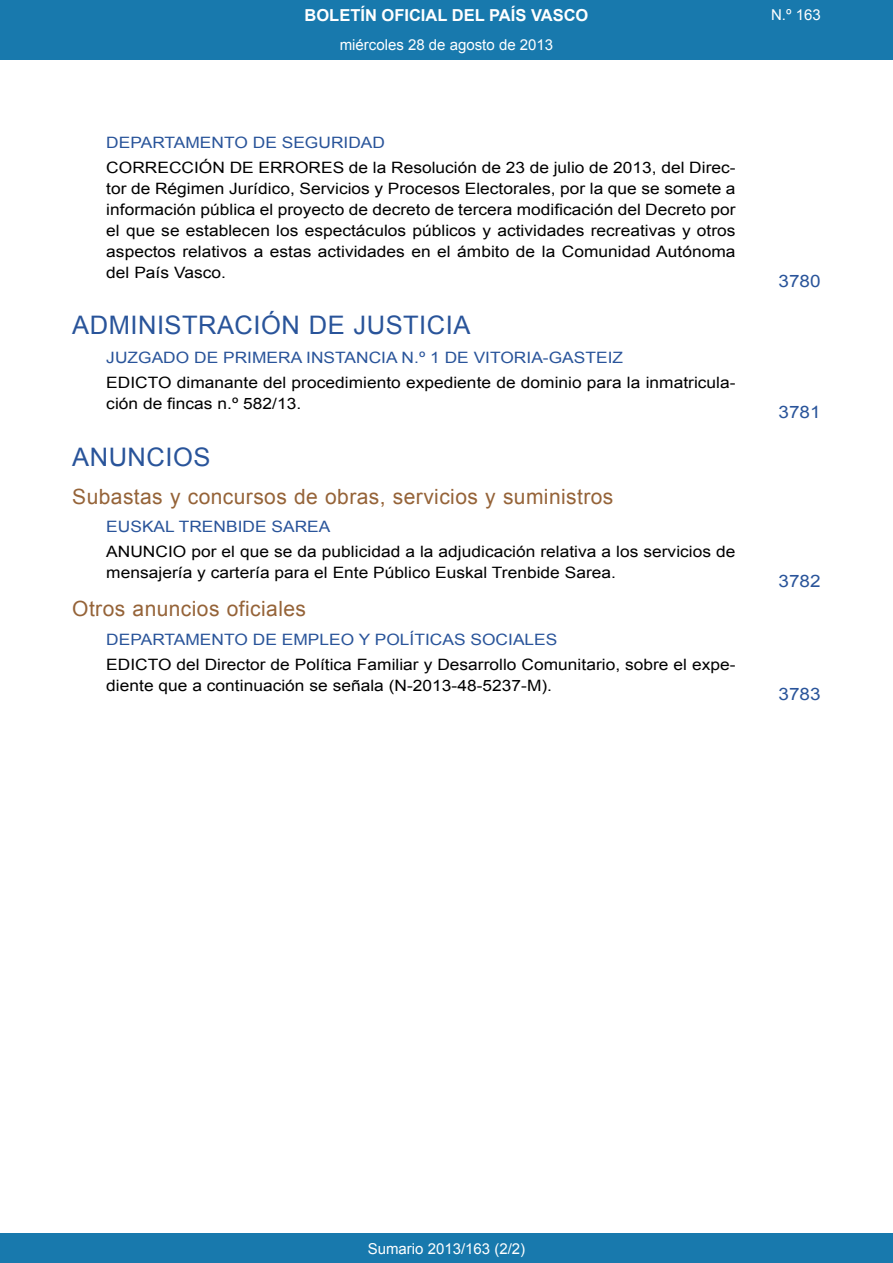
<style>
.page{position:relative;width:893px;height:1263px;background:#fff}
.page>*{position:absolute;margin:0;border:0;box-sizing:border-box;transform-origin:0 0}
.BOPVSumarioSeccion{font:25.5px "Arial";letter-spacing:.02em;color:#29549a}
.BOPVSumarioSubseccio{font:21px "Arial";letter-spacing:.02em;color:#956338}
.BOPVSumarioOrden{font:17.1px "Arial";color:#29549a;scale:1.11 1}
.t1{font:700 16.5px "Arial";color:#fff}
.BOPVSumarioTitulo{font:15.6px/21px "Arial";color:#000;scale:1.11 1}
.BOPVSumarioOrganismo{font:15.6px "Arial";color:#29549a;scale:1.11 1}
.Paginacion_Sumario_C{font:15px "Arial";color:#fff}
</style>
<div class="page">
<div style="left:0;top:1233px;width:893px;height:30px;background:#1879ad"></div>
<div style="left:0;top:0;width:893px;height:60px;background:#1879ad"></div>
<p class="t1" style="left:305px;top:4px;width:285px">BOLETÍN OFICIAL DEL PAÍS VASCO</p>
<p class="Paginacion_Sumario_C" style="left:771px;top:5px;width:51px">N.º 163</p>
<p class="Paginacion_Sumario_C" style="left:340px;top:35px;width:215px">miércoles 28 de agosto de 2013</p>
<p class="BOPVSumarioOrganismo" style="left:106px;top:132px;width:253px">DEPARTAMENTO DE SEGURIDAD</p>
<p class="BOPVSumarioTitulo" style="left:106px;top:158px;width:568px;text-align:justify">CORRECCIÓN DE ERRORES de la Resolución de 23 de julio de 2013, del Direc&shy;tor de Régimen Jurídico, Servicios y Procesos Electorales, por la que se somete a información pública el proyecto de decreto de tercera modificación del Decreto por el que se establecen los espectáculos públicos y actividades recreativas y otros aspectos relativos a estas actividades en el ámbito de la Comunidad Autónoma del País Vasco.</p>
<p class="BOPVSumarioSeccion" style="left:72px;top:309px;width:400px">ADMINISTRACIÓN DE JUSTICIA</p>
<p class="BOPVSumarioOrganismo" style="left:106px;top:347px;width:467px">JUZGADO DE PRIMERA INSTANCIA N.º 1 DE VITORIA-GASTEIZ</p>
<p class="BOPVSumarioTitulo" style="left:106px;top:373px;width:568px">EDICTO dimanante del procedimiento expediente de dominio para la inmatricula&shy;ción de fincas n.º 582/13.</p>
<p class="BOPVSumarioSeccion" style="left:72px;top:440px;width:140px">ANUNCIOS</p>
<p class="BOPVSumarioSubseccio" style="left:72px;top:482px;width:543px">Subastas y concursos de obras, servicios y suministros</p>
<p class="BOPVSumarioOrganismo" style="left:106px;top:516px;width:203px">EUSKAL TRENBIDE SAREA</p>
<p class="BOPVSumarioTitulo" style="left:106px;top:542px;width:568px">ANUNCIO por el que se da publicidad a la adjudicación relativa a los servicios de mensajería y cartería para el Ente Público Euskal Trenbide Sarea.</p>
<p class="BOPVSumarioSubseccio" style="left:72px;top:595px;width:235px">Otros anuncios oficiales</p>
<p class="BOPVSumarioOrganismo" style="left:106px;top:629px;width:408px">DEPARTAMENTO DE EMPLEO Y POLÍTICAS SOCIALES</p>
<p class="BOPVSumarioTitulo" style="left:106px;top:654px;width:568px">EDICTO del Director de Política Familiar y Desarrollo Comunitario, sobre el expe&shy;diente que a continuación se señala (N-2013-48-5237-M).</p>
<p class="BOPVSumarioOrden" style="left:778px;top:270px;width:39px">3780</p>
<p class="BOPVSumarioOrden" style="left:778px;top:401px;width:39px">3781</p>
<p class="BOPVSumarioOrden" style="left:778px;top:570px;width:39px">3782</p>
<p class="BOPVSumarioOrden" style="left:778px;top:683px;width:39px">3783</p>
<p class="Paginacion_Sumario_C" style="left:368px;top:1238px;width:159px">Sumario 2013/163 (2/2)</p>
</div>
